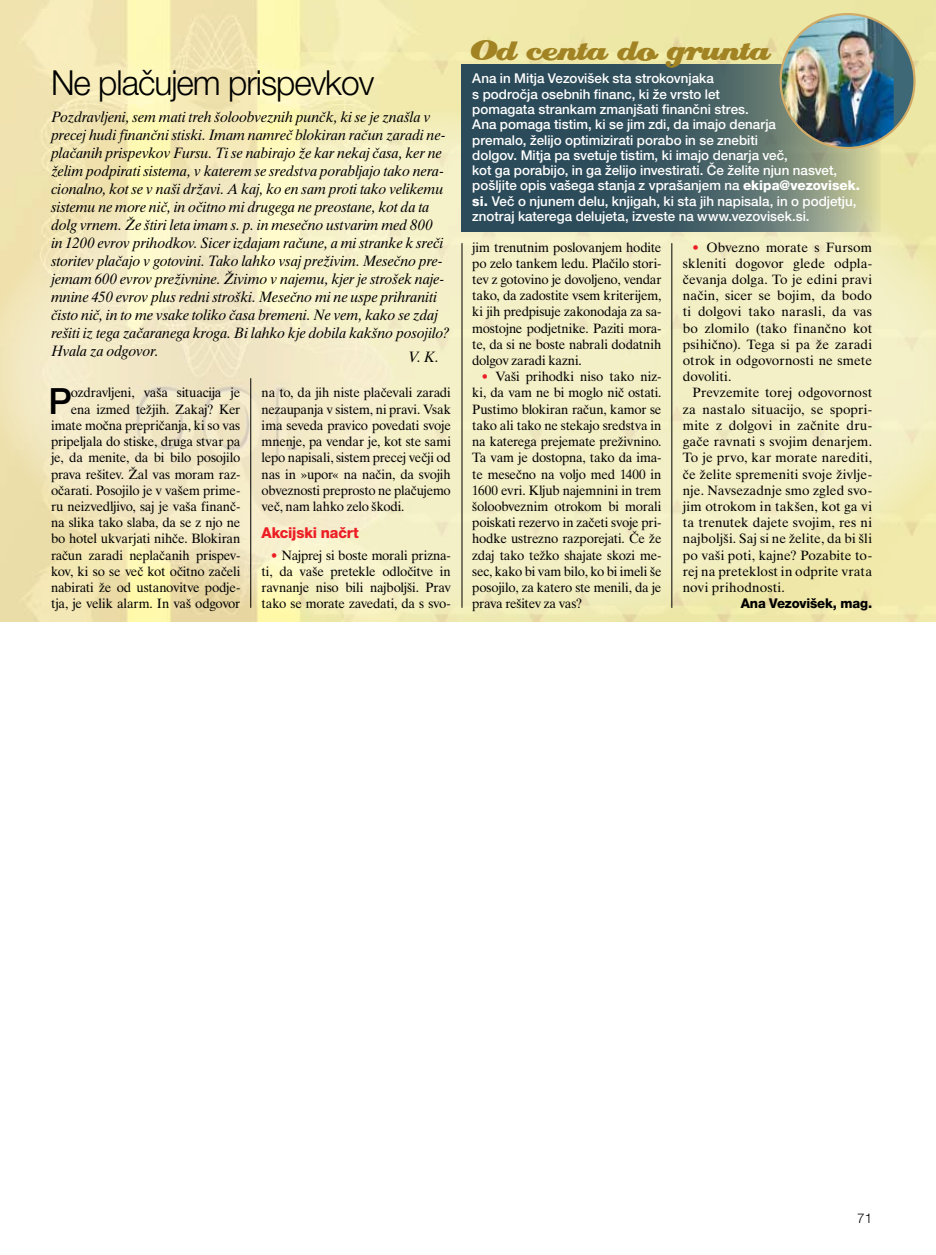
<style>
.page{position:relative;width:936px;height:1255px;background:#fff}
.page>*{position:absolute;margin:0;border:0;box-sizing:border-box;transform-origin:0 0}
.t1{font:500 36.15px "Helvetica Neue";color:#000}
.t2{font:300 34.5px "Helvetica Neue";letter-spacing:-.03em;color:#000}
.t3{font:33.6px "Creampuff";letter-spacing:-.005em;color:#a18324}
.t4{font:italic 15px/18px "Times Delo";letter-spacing:-.015em;color:#000;scale:.96 1}
.t5{font:800 15px "Helvetica Neue";letter-spacing:-.015em;color:#ed1d24}
.t6{font:13.5px/16.2px "Times Delo";letter-spacing:-.015em;color:#000;text-align:justify}
.t7{font:500 13.5px/15.3px "Helvetica Neue";color:#fff}
.t8{font:800 13.5px "Helvetica Neue";letter-spacing:-.01em;color:#000}
.t9{font:300 13.5px "Helvetica Neue";color:#000}
.s1{font-family:"Helvetica Neue";font-weight:800;font-size:12.75px;color:#ed1d24}
.s2{font-weight:800}
</style>
<div class="page">
<img style="left:0;top:0;width:935px;height:108px">
<svg style="left:0;top:108px;width:935px;height:514px;background:#f2ebc0"></svg>
<svg style="left:461px;top:64px;width:420px;height:168px;background:#486366"></svg>
<div style="left:780px;top:14px;width:134px;height:134px;background:#3f6877;border-radius:50%"></div>
<img style="left:780px;top:14px;width:113px;height:134px">
<hr style="left:250px;top:378px;width:1px;height:229px;background:#000">
<hr style="left:461px;top:243px;width:1px;height:364px;background:#000">
<hr style="left:671px;top:243px;width:1px;height:364px;background:#000">
<h2 class="t2" style="left:51px;top:64px;width:324px">Ne plačujem prispevkov</h2>
<p class="t4" style="left:51px;top:108px;width:417px">Pozdravljeni, sem mati treh šoloobveznih punčk, ki se je znašla v precej hudi finančni stiski. Imam namreč blokiran račun zaradi ne&shy;plačanih prispevkov Fursu. Ti se nabirajo že kar nekaj časa, ker ne želim podpirati sistema, v katerem se sredstva porabljajo tako nera&shy;cionalno, kot se v naši državi. A kaj, ko en sam proti tako velikemu sistemu ne more nič, in očitno mi drugega ne preostane, kot da ta dolg vrnem. Že štiri leta imam s. p. in mesečno ustvarim med 800<br>in 1200 evrov prihodkov. Sicer izdajam račune, a mi stranke k sreči storitev plačajo v gotovini. Tako lahko vsaj preživim. Mesečno pre&shy;jemam 600 evrov preživnine. Živimo v najemu, kjer je strošek naje&shy;mnine 450 evrov plus redni stroški. Mesečno mi ne uspe prihraniti čisto nič, in to me vsake toliko časa bremeni. Ne vem, kako se zdaj rešiti iz tega začaranega kroga. Bi lahko kje dobila kakšno posojilo?<br>Hvala za odgovor.</p>
<p class="t4" style="left:408px;top:348px;width:33px">V. K.</p>
<p class="t6" style="left:51px;top:385px;width:191px;text-align:right">ozdravljeni, vaša situacija je ena izmed težjih. Zakaj? Ker imate močna prepričanja, ki so vas pripeljala do stiske, druga stvar pa je, da menite, da bi bilo posojilo prava rešitev. Žal vas moram raz&shy;očarati. Posojilo je v vašem prime&shy;ru neizvedljivo, saj je vaša finanč&shy;na slika tako slaba, da se z njo ne bo hotel ukvarjati nihče. Blokiran račun zaradi neplačanih prispev&shy;kov, ki so se več kot očitno začeli nabirati že od ustanovitve podje&shy;tja, je velik alarm. In vaš odgovor</p>
<p class="t6" style="left:262px;top:385px;width:191px">na to, da jih niste plačevali zaradi nezaupanja v sistem, ni pravi. Vsak ima seveda pravico povedati svoje mnenje, pa vendar je, kot ste sami lepo napisali, sistem precej večji od nas in »upor« na način, da svojih obveznosti preprosto ne plačujemo več, nam lahko zelo škodi.</p>
<h1 class="t1" style="left:48px;top:380px;width:25px">P</h1>
<p class="t5" style="left:261px;top:524px;width:99px">Akcijski načrt</p>
<p class="t6" style="left:261px;top:547px;width:191px;text-indent:10px"><span class="s1">•</span> Najprej si boste morali prizna&shy;ti, da vaše pretekle odločitve in ravnanje niso bili najboljši. Prav tako se morate zavedati, da s svo-</p>
<h3 class="t3" style="left:470px;top:34px;width:300px">Od centa do grunta</h3>
<p class="t7" style="left:472px;top:71px;width:389px">Ana in Mitja Vezovišek sta strokovnjaka<br>s področja osebnih financ, ki že vrsto let<br>pomagata strankam zmanjšati finančni stres.<br>Ana pomaga tistim, ki se jim zdi, da imajo denarja<br>premalo, želijo optimizirati porabo in se znebiti<br>dolgov. Mitja pa svetuje tistim, ki imajo denarja več,<br>kot ga porabijo, in ga želijo investirati. Če želite njun nasvet, pošljite opis vašega stanja z vprašanjem na <span class="s2">ekipa@vezovisek. si.</span> Več o njunem delu, knjigah, ki sta jih napisala, in o podjetju, znotraj katerega delujeta, izveste na www.vezovisek.si.</p>
<p class="t6" style="left:472px;top:239px;width:191px">jim trenutnim poslovanjem hodite po zelo tankem ledu. Plačilo stori&shy;tev z gotovino je dovoljeno, vendar tako, da zadostite vsem kriterijem, ki jih predpisuje zakonodaja za sa&shy;mostojne podjetnike. Paziti mora&shy;te, da si ne boste nabrali dodatnih dolgov zaradi kazni.</p>
<p class="t6" style="left:472px;top:368px;width:191px;text-indent:10px"><span class="s1">•</span> Vaši prihodki niso tako niz&shy;ki, da vam ne bi moglo nič ostati.<br>Pustimo blokiran račun, kamor se tako ali tako ne stekajo sredstva in na katerega prejemate preživnino.<br>Ta vam je dostopna, tako da ima&shy;te mesečno na voljo med 1400 in 1600 evri. Kljub najemnini in trem šoloobveznim otrokom bi morali poiskati rezervo in začeti svoje pri&shy;hodke ustrezno razporejati. Če že zdaj tako težko shajate skozi me&shy;sec, kako bi vam bilo, ko bi imeli še posojilo, za katero ste menili, da je prava rešitev za vas?</p>
<p class="t6" style="left:682px;top:239px;width:191px;text-indent:10px"><span class="s1">•</span> Obvezno morate s Fursom skleniti dogovor glede odpla&shy;čevanja dolga. To je edini pravi način, sicer se bojim, da bodo ti dolgovi tako narasli, da vas bo zlomilo (tako finančno kot psihično). Tega si pa že zaradi otrok in odgovornosti ne smete dovoliti.</p>
<p class="t6" style="left:682px;top:385px;width:191px;text-indent:10px">Prevzemite torej odgovornost za nastalo situacijo, se spopri&shy;mite z dolgovi in začnite dru&shy;gače ravnati s svojim denarjem.<br>To je prvo, kar morate narediti, če želite spremeniti svoje življe&shy;nje. Navsezadnje smo zgled svo&shy;jim otrokom in takšen, kot ga vi ta trenutek dajete svojim, res ni najboljši. Saj si ne želite, da bi šli po vaši poti, kajne? Pozabite to&shy;rej na preteklost in odprite vrata novi prihodnosti.</p>
<p class="t8" style="left:740px;top:596px;width:133px">Ana Vezovišek, mag.</p>
<p class="t9" style="left:857px;top:1210px;width:17px">71</p>
</div>
